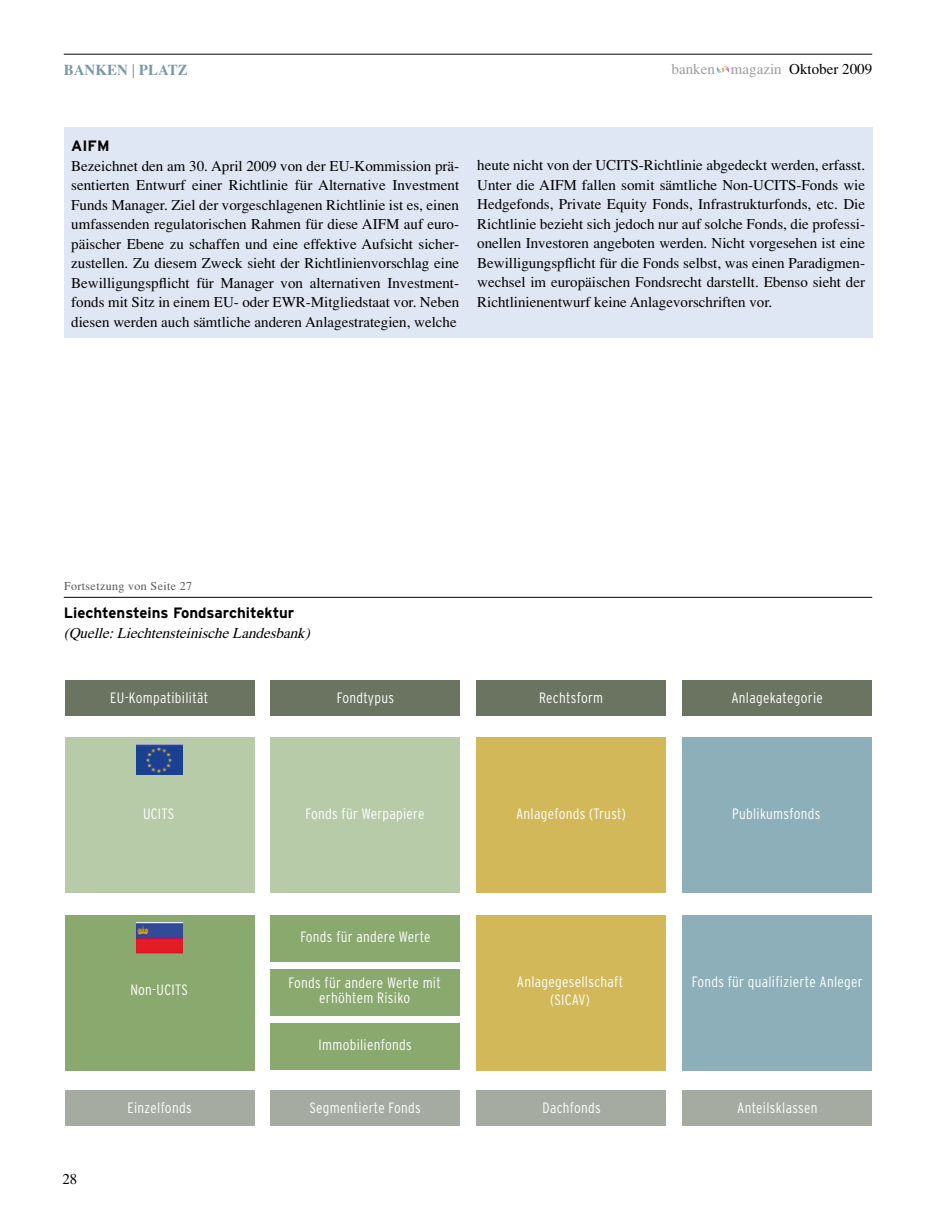
<style>
.page{position:relative;width:936px;height:1212px;background:#fff}
.page>*{position:absolute;margin:0;border:0;box-sizing:border-box;transform-origin:0 0}
.t1{font:15px/19.5px "Times";color:#000;text-align:justify}
.t2{font:300 condensed 15px/15px "Interstate";letter-spacing:.02em;color:#fff;text-align:center}
.t3{font:italic 15px "Times";color:#000}
.t4{font:700 15px "Interstate";color:#000}
.t5{font:15px "Times";color:#9c9d9f}
.t6{font:700 15px "Times";color:#7697a7}
.t7{font:12px "Times";letter-spacing:.03em;color:#58585a}
.s1{color:#000}
</style>
<div class="page">
<svg style="left:716px;top:66px;width:13px;height:7px"></svg>
<hr style="left:64px;top:54px;width:808px;height:1px;background:#000">
<div style="left:64px;top:128px;width:808px;height:210px;background:#dfe7f4"></div>
<hr style="left:64px;top:597px;width:808px;height:1px;background:#000">
<div style="left:65px;top:680px;width:189px;height:36px;background:#6a7461"></div>
<div style="left:65px;top:1090px;width:189px;height:36px;background:#a5aba0"></div>
<div style="left:65px;top:737px;width:189px;height:155px;background:#b7cba8"></div>
<div style="left:65px;top:915px;width:189px;height:155px;background:#89a96e"></div>
<div style="left:270px;top:680px;width:190px;height:36px;background:#6a7461"></div>
<div style="left:270px;top:1090px;width:190px;height:36px;background:#a5aba0"></div>
<div style="left:270px;top:737px;width:190px;height:155px;background:#b7cba8"></div>
<div style="left:270px;top:915px;width:190px;height:46px;background:#89a96e"></div>
<div style="left:270px;top:969px;width:190px;height:47px;background:#89a96e"></div>
<div style="left:270px;top:1024px;width:190px;height:46px;background:#89a96e"></div>
<div style="left:476px;top:680px;width:189px;height:36px;background:#6a7461"></div>
<div style="left:476px;top:1090px;width:189px;height:36px;background:#a5aba0"></div>
<div style="left:476px;top:737px;width:189px;height:155px;background:#d3b859"></div>
<div style="left:476px;top:915px;width:189px;height:155px;background:#d3b859"></div>
<div style="left:681px;top:680px;width:190px;height:36px;background:#6a7461"></div>
<div style="left:681px;top:1090px;width:190px;height:36px;background:#a5aba0"></div>
<div style="left:681px;top:737px;width:190px;height:155px;background:#8cafba"></div>
<div style="left:681px;top:915px;width:190px;height:155px;background:#8cafba"></div>
<img style="left:136px;top:744px;width:47px;height:31px">
<img style="left:136px;top:923px;width:47px;height:30px">
<p class="t6" style="left:64px;top:60px;width:125px">BANKEN | PLATZ</p>
<p class="t5" style="left:671px;top:61px;width:202px">banken magazin <span class="s1">Oktober 2009</span></p>
<p class="t4" style="left:71px;top:137px;width:40px">AIFM</p>
<p class="t1" style="left:71px;top:156px;width:389px">Bezeichnet den am 30. April 2009 von der EU-Kommission prä&shy;sentierten Entwurf einer Richtlinie für Alternative Investment Funds Manager. Ziel der vorgeschlagenen Richtlinie ist es, einen umfassenden regulatorischen Rahmen für diese AIFM auf euro&shy;päischer Ebene zu schaffen und eine effektive Aufsicht sicher&shy;zustellen. Zu diesem Zweck sieht der Richtlinienvorschlag eine Bewilligungspflicht für Manager von alternativen Investment&shy;fonds mit Sitz in einem EU- oder EWR-Mitgliedstaat vor. Neben diesen werden auch sämtliche anderen Anlagestrategien, welche</p>
<p class="t1" style="left:477px;top:155px;width:389px">heute nicht von der UCITS-Richtlinie abgedeckt werden, erfasst.<br>Unter die AIFM fallen somit sämtliche Non-UCITS-Fonds wie Hedgefonds, Private Equity Fonds, Infrastrukturfonds, etc. Die Richtlinie bezieht sich jedoch nur auf solche Fonds, die professi&shy;onellen Investoren angeboten werden. Nicht vorgesehen ist eine Bewilligungspflicht für die Fonds selbst, was einen Paradigmen&shy;wechsel im europäischen Fondsrecht darstellt. Ebenso sieht der Richtlinienentwurf keine Anlagevorschriften vor.</p>
<p class="t7" style="left:64px;top:579px;width:129px">Fortsetzung von Seite 27</p>
<p class="t4" style="left:64px;top:604px;width:232px">Liechtensteins Fondsarchitektur</p>
<p class="t3" style="left:64px;top:624px;width:251px">(Quelle:LiechtensteinischeLandesbank)</p>
<p class="t2" style="left:110px;top:690px;width:99px">EU-Kompatibilität</p>
<p class="t2" style="left:337px;top:690px;width:59px">Fondtypus</p>
<p class="t2" style="left:143px;top:806px;width:33px">UCITS</p>
<p class="t2" style="left:130px;top:982px;width:59px">Non-UCITS</p>
<p class="t2" style="left:305px;top:806px;width:120px">Fonds für Werpapiere</p>
<p class="t2" style="left:300px;top:929px;width:132px">Fonds für andere Werte</p>
<p class="t2" style="left:288px;top:975px;width:154px">Fonds für andere Werte mit erhöhtem Risiko</p>
<p class="t2" style="left:318px;top:1037px;width:95px">Immobilienfonds</p>
<p class="t2" style="left:539px;top:689px;width:66px">Rechtsform</p>
<p class="t2" style="left:731px;top:690px;width:93px">Anlagekategorie</p>
<p class="t2" style="left:516px;top:806px;width:111px">Anlagefonds (Trust)</p>
<p class="t2" style="left:732px;top:806px;width:90px">Publikumsfonds</p>
<p class="t2" style="left:517px;top:972px;width:108px;line-height:18px">Anlagegesellschaft (SICAV)</p>
<p class="t2" style="left:691px;top:974px;width:172px">Fonds für qualifizierte Anleger</p>
<p class="t1" style="left:62px;top:1169px;width:16px">28</p>
<p class="t2" style="left:127px;top:1100px;width:66px">Einzelfonds</p>
<p class="t2" style="left:542px;top:1100px;width:60px">Dachfonds</p>
<p class="t2" style="left:309px;top:1100px;width:113px">Segmentierte Fonds</p>
<p class="t2" style="left:737px;top:1100px;width:82px">Anteilsklassen</p>
</div>
